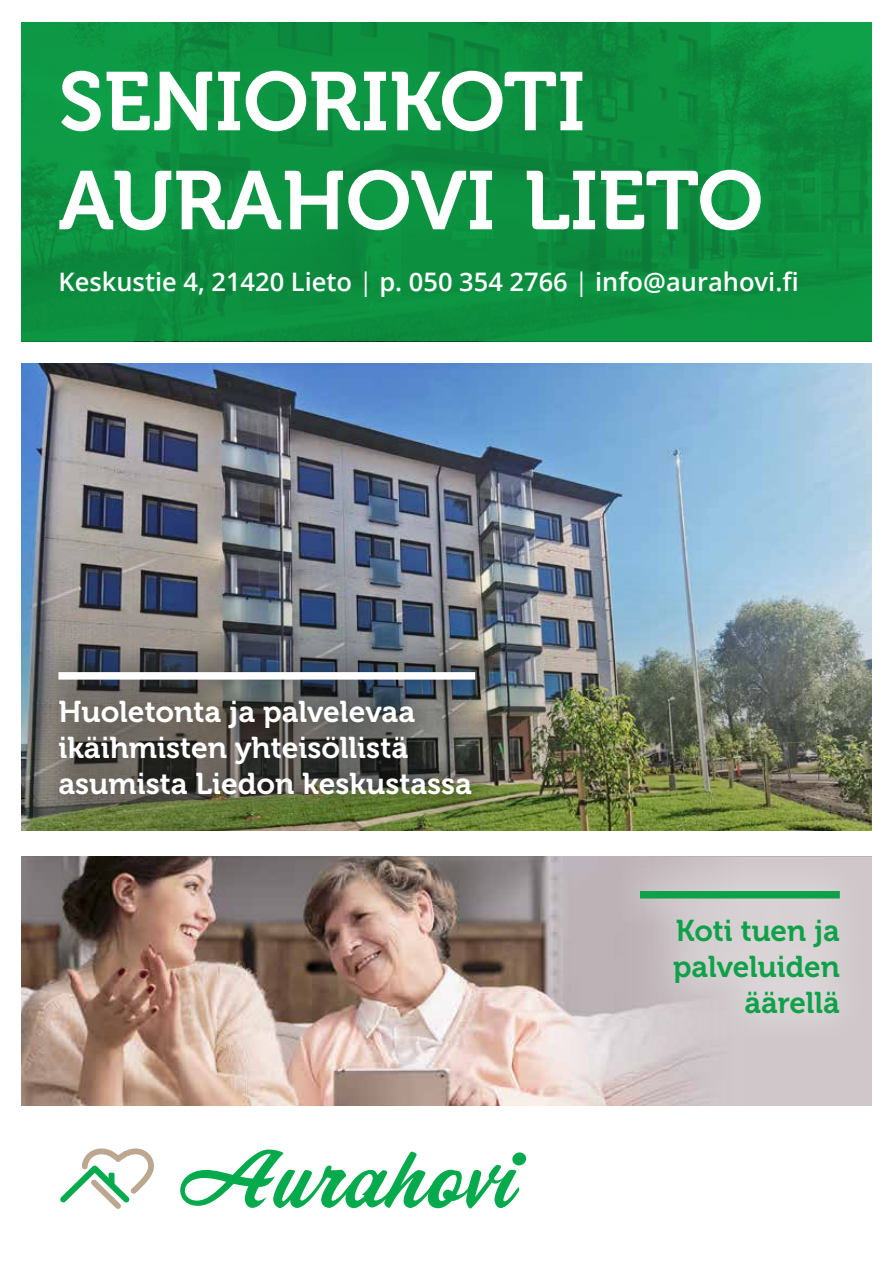
<style>
.page{position:relative;width:893px;height:1263px;background:#fff}
.page>*{position:absolute;margin:0;border:0;box-sizing:border-box;transform-origin:0 0}
.t1{font:82.5px/99px "Museo 700";color:#fff}
.t2{font:30px/36px "Museo 700";color:#fff}
.t3{font:30px/36px "Museo 700";color:#0fa14a;text-align:right}
.t4{font:600 25.5px "Open Sans";color:#fff}
.s1{font-weight:400}
</style>
<div class="page">
<img style="left:21px;top:857px;width:523px;height:248px">
<svg style="left:21px;top:22px;width:851px;height:319px;background:#0c9140"></svg>
<svg style="left:21px;top:25px;width:785px;height:202px;background:#0c9040"></svg>
<div style="left:17px;top:227px;width:823px;height:112px;background:#0c8f3f"></div>
<svg style="left:60px;top:1148px;width:94px;height:61px"></svg>
<svg style="left:180px;top:1149px;width:346px;height:59px"></svg>
<img style="left:21px;top:364px;width:851px;height:63px">
<img style="left:21px;top:427px;width:851px;height:403px">
<img style="left:32px;top:644px;width:470px;height:178px">
<div style="left:58px;top:672px;width:417px;height:8px;background:#fff"></div>
<svg style="left:544px;top:857px;width:328px;height:248px;background:#cfc5c7"></svg>
<svg style="left:609px;top:857px;width:261px;height:189px;background:#cfc8cb"></svg>
<div style="left:640px;top:891px;width:200px;height:7px;background:#0fa14a"></div>
<h1 class="t1" style="left:58px;top:53px;width:706px">SENIORIKOTI<br>AURAHOVI LIETO</h1>
<p class="t4" style="left:58px;top:265px;width:742px">Keskustie 4, 21420 Lieto <span class="s1">|</span> p. 050 354 2766 <span class="s1">|</span> info@aurahovi.fi</p>
<p class="t2" style="left:58px;top:694px;width:415px">Huoletonta ja palvelevaa ikäihmisten yhteisöllistä asumista Liedon keskustassa</p>
<p class="t3" style="left:673px;top:913px;width:168px">Koti tuen ja palveluiden äärellä</p>
</div>
